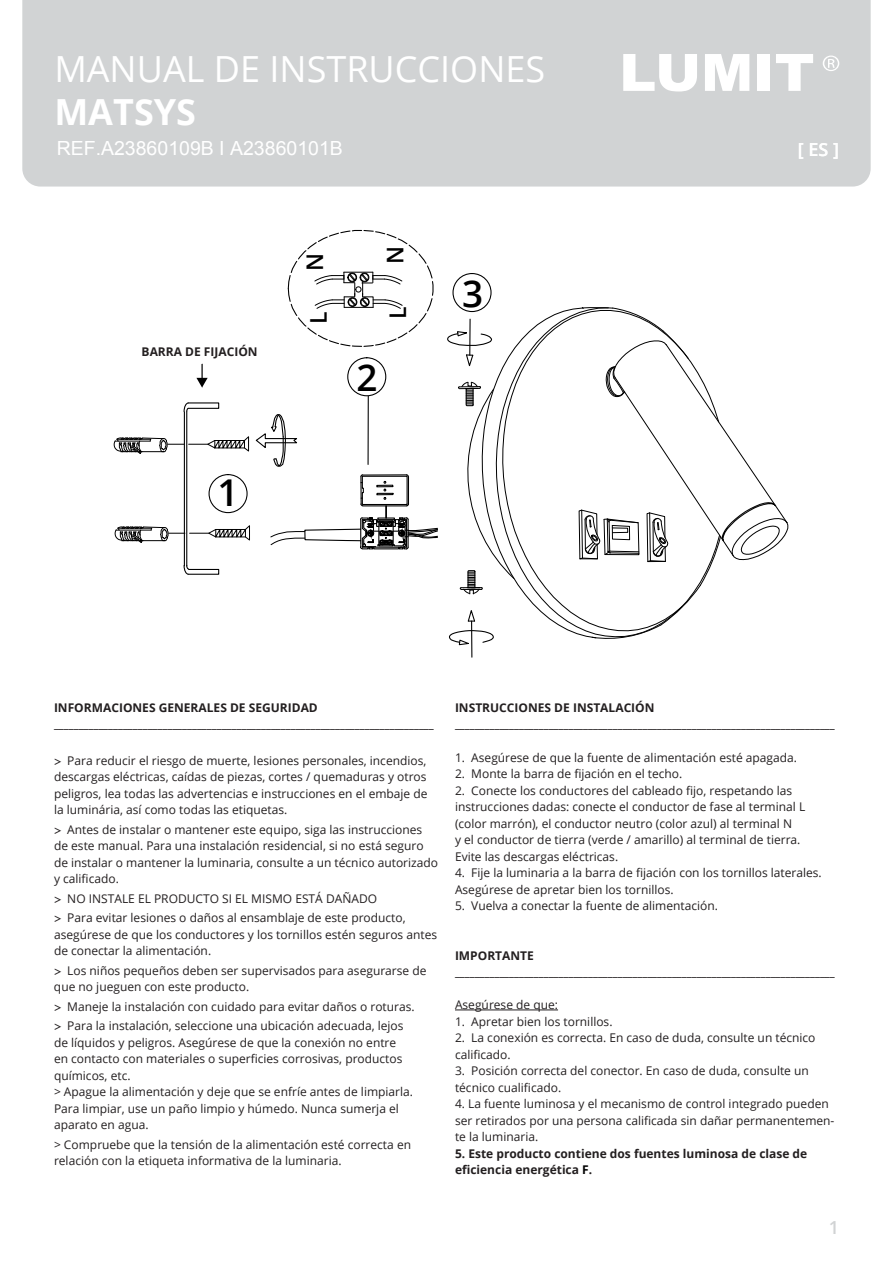
<style>
.page{position:relative;width:893px;height:1263px;background:#fff}
.page>*{position:absolute;margin:0;border:0;box-sizing:border-box;transform-origin:0 0}
.t1{font:600 36.9px "Open Sans";color:#000}
.t2{font:36px "Open Sans";color:#fff}
.t3{font:700 36px "Open Sans";color:#fff}
.t4{font:600 22.95px "Open Sans";color:#000}
.t5{font:19.5px "Arial";color:#fff}
.t6{font:600 18px "Open Sans";color:#fff}
.t7{font:600 18px "Open Sans";color:#d1d3d4}
.t8{font:12px/16.5px "Open Sans";color:#231f20}
.t9{font:700 12px/16.5px "Open Sans";color:#231f20}
.s1{color:#000}
</style>
<div class="page">
<div style="left:22px;top:0;width:849px;height:187px;background:#d1d3d4"></div>
<svg style="left:776px;top:54px;width:37px;height:37px"></svg>
<svg style="left:623px;top:54px;width:74px;height:38px"></svg>
<svg style="left:705px;top:54px;width:44px;height:37px"></svg>
<svg style="left:823px;top:56px;width:16px;height:15px"></svg>
<div style="left:758px;top:54px;width:12px;height:37px;background:#fff"></div>
<hr style="left:455px;top:1010px;width:103px;height:1px;background:#231f20">
<svg style="left:255px;top:414px;width:42px;height:53px"></svg>
<svg style="left:270px;top:474px;width:168px;height:76px"></svg>
<hr style="left:471px;top:621px;width:1px;height:36px;background:#000">
<svg style="left:447px;top:307px;width:341px;height:339px"></svg>
<div style="left:209px;top:474px;width:39px;height:39px;border:1px solid #000;border-radius:50%"></div>
<div style="left:347px;top:357px;width:39px;height:39px;border:1px solid #000;border-radius:50%"></div>
<hr style="left:367px;top:396px;width:2px;height:68px;background:#000">
<div style="left:452px;top:273px;width:40px;height:39px;border:1px solid #000;border-radius:50%"></div>
<svg style="left:114px;top:436px;width:135px;height:18px"></svg>
<hr style="left:184px;top:412px;width:1px;height:154px;background:#000">
<div style="left:188px;top:402px;width:31px;height:7px;border:1px solid #000"></div>
<svg style="left:183px;top:402px;width:6px;height:11px"></svg>
<hr style="left:186px;top:412px;width:1px;height:154px;background:#000">
<svg style="left:183px;top:564px;width:6px;height:11px"></svg>
<div style="left:188px;top:569px;width:31px;height:6px;border:1px solid #000"></div>
<svg style="left:115px;top:525px;width:135px;height:18px"></svg>
<svg style="left:287px;top:229px;width:147px;height:118px"></svg>
<svg style="left:196px;top:364px;width:12px;height:24px"></svg>
<h2 class="t2" style="left:54px;top:44px;width:492px">MANUAL DE INSTRUCCIONES</h2>
<h2 class="t3" style="left:54px;top:86px;width:143px">MATSYS</h2>
<h3 class="t5" style="left:57px;top:135px;width:288px">REF.A23860109B I A23860101B</h3>
<p class="t9" style="left:142px;top:343px;width:118px">BARRA DE FIJACIÓN</p>
<h1 class="t1" style="left:217px;top:467px;width:23px">1</h1>
<h3 class="t4" style="left:299px;top:271px;width:19px;rotate:-90deg">N</h3>
<h3 class="t4" style="left:380px;top:264px;width:19px;rotate:-90deg">N</h3>
<h3 class="t4" style="left:303px;top:324px;width:14px;rotate:-90deg">L</h3>
<h3 class="t4" style="left:382px;top:319px;width:14px;rotate:-90deg">L</h3>
<h1 class="t1" style="left:357px;top:352px;width:23px">2</h1>
<h1 class="t1" style="left:462px;top:268px;width:23px">3</h1>
<h3 class="t6" style="left:798px;top:137px;width:43px">[ ES ]</h3>
<p class="t9" style="left:54px;top:699px;width:381px">INFORMACIONES GENERALES DE SEGURIDAD _____________________________________________________________________________</p>
<p class="t8" style="left:54px;top:751px;width:375px;text-align:justify;text-indent:13px">Para reducir el riesgo de muerte, lesiones personales, incendios, descargas eléctricas, caídas de piezas, cortes / quemaduras y otros peligros, lea todas las advertencias e instrucciones en el embaje de la luminária, así como todas las etiquetas.</p>
<p class="t8" style="left:54px;top:820px;width:386px;text-indent:13px">Antes de instalar o mantener este equipo, siga las instrucciones de este manual. Para una instalación residencial, si no está seguro de instalar o mantener la luminaria, consulte a un técnico autorizado y calificado.</p>
<p class="t8" style="left:67px;top:888px;width:340px;line-height:19.5px">NO INSTALE EL PRODUCTO SI EL MISMO ESTÁ DAÑADO<br>Para evitar lesiones o daños al ensamblaje de este producto,</p>
<p class="t8" style="left:54px;top:925px;width:385px">asegúrese de que los conductores y los tornillos estén seguros antes de conectar la alimentación.</p>
<p class="t8" style="left:54px;top:961px;width:374px;text-indent:13px">Los niños pequeños deben ser supervisados para asegurarse de que no jueguen con este producto.</p>
<p class="t8" style="left:67px;top:996px;width:349px;line-height:19.5px">Maneje la instalación con cuidado para evitar daños o roturas.<br>Para la instalación, seleccione una ubicación adecuada, lejos</p>
<p class="t8" style="left:54px;top:1033px;width:361px">de líquidos y peligros. Asegúrese de que la conexión no entre en contacto con materiales o superficies corrosivas, productos químicos, etc.<br>&gt; Apague la alimentación y deje que se enfríe antes de limpiarla.<br>Para limpiar, use un paño limpio y húmedo. Nunca sumerja el aparato en agua.</p>
<p class="t8" style="left:54px;top:1136px;width:359px">&gt; Compruebe que la tensión de la alimentación esté correcta en relación con la etiqueta informativa de la luminaria.</p>
<p class="t9" style="left:455px;top:699px;width:381px">INSTRUCCIONES DE INSTALACIÓN _____________________________________________________________________________</p>
<p class="t8" style="left:455px;top:748px;width:344px">1. Asegúrese de que la fuente de alimentación esté apagada.</p>
<p class="t8" style="left:455px;top:765px;width:229px">2. Monte la barra de fijación en el techo.</p>
<p class="t8" style="left:455px;top:781px;width:352px">2. Conecte los conductores del cableado fijo, respetando las instrucciones dadas: conecte el conductor de fase al terminal L (color marrón), el conductor neutro (color azul) al terminal N<br>y el conductor de tierra (verde / amarillo) al terminal de tierra.<br>Evite las descargas eléctricas.</p>
<p class="t8" style="left:455px;top:864px;width:368px">4. Fije la luminaria a la barra de fijación con los tornillos laterales.<br>Asegúrese de apretar bien los tornillos.</p>
<p class="t8" style="left:455px;top:897px;width:264px">5. Vuelva a conectar la fuente de alimentación.</p>
<p class="t9" style="left:455px;top:946px;width:381px">IMPORTANTE _____________________________________________________________________________</p>
<p class="t8" style="left:455px;top:996px;width:105px">Asegúrese de que:</p>
<p class="t8" style="left:455px;top:1012px;width:159px">1. Apretar bien los tornillos.</p>
<p class="t8" style="left:455px;top:1029px;width:362px">2. La conexión es correcta. En caso de duda, consulte un técnico calificado.</p>
<p class="t8" style="left:455px;top:1062px;width:355px">3. Posición correcta del conector. En caso de duda, consulte un técnico cualificado.</p>
<p class="t8" style="left:455px;top:1095px;width:381px">4. La fuente luminosa y el mecanismo de control integrado pueden ser retirados por una persona calificada sin dañar permanentemen&shy;te la luminaria.</p>
<p class="t9" style="left:455px;top:1144px;width:354px">5. Este producto contiene dos fuentes luminosa de clase de eficiencia energética <span class="s1">F</span>.</p>
<h3 class="t7" style="left:829px;top:1215px;width:12px">1</h3>
</div>
